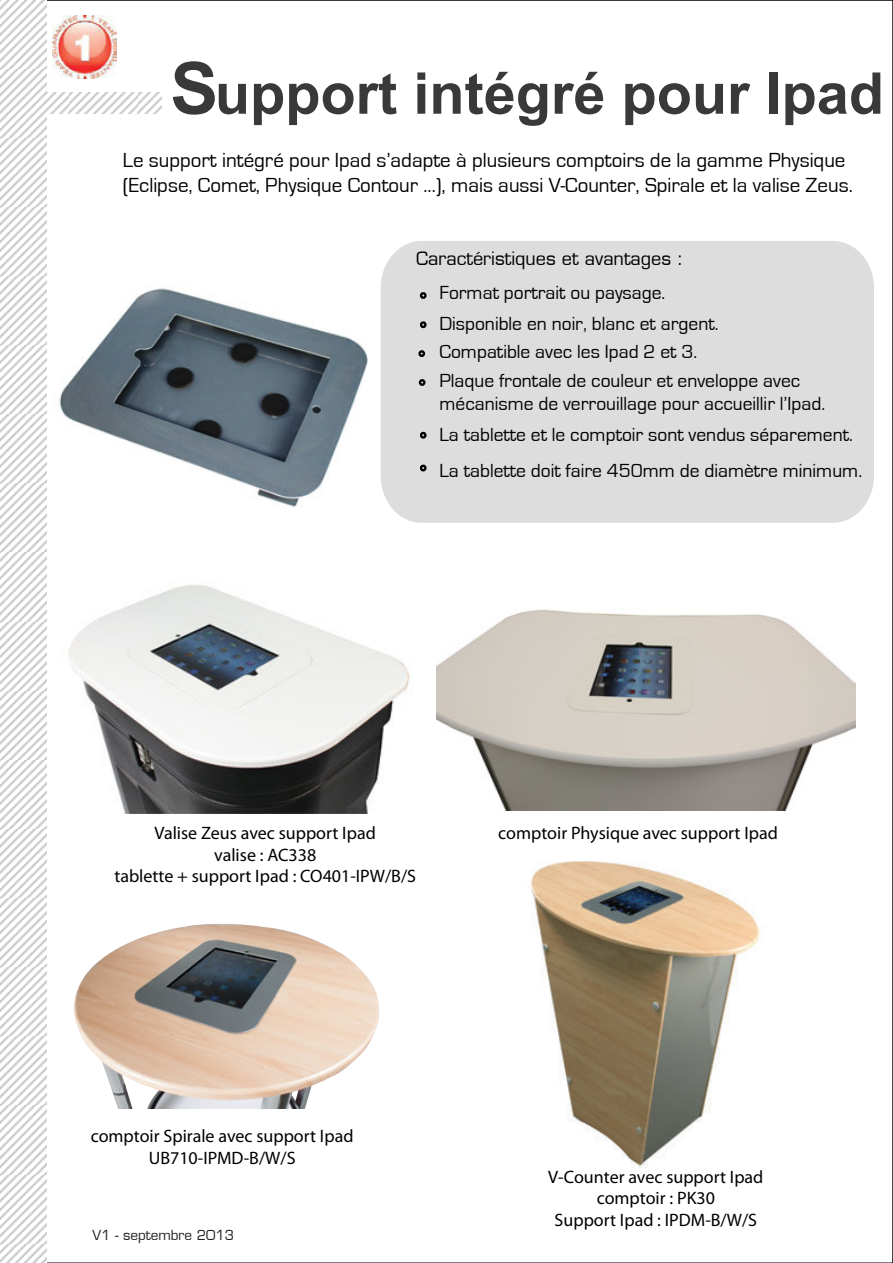
<style>
.page{position:relative;width:893px;height:1263px;background:#fff}
.page>*{position:absolute;margin:0;border:0;box-sizing:border-box;transform-origin:0 0}
.t1{font:700 57.6px "Arial";color:#393939}
.t2{font:21px/25.2px "Eurostile";color:#000}
.t3{font:19.5px/31.3px "Eurostile";color:#000}
.t4{font:18px/21.6px "Myriad Pro";color:#000;text-align:center}
.t5{font:18px "Eurostile LT";color:#000}
.t6{font:13.5px "Eurostile LT";color:#231f20}
.s1{font-size:72px}
</style>
<div class="page">
<img style="left:68px;top:584px;width:346px;height:229px">
<img style="left:46px;top:266px;width:322px;height:257px">
<svg style="left:0;top:0;width:46px;height:1263px"></svg>
<svg style="left:0;top:92px;width:162px;height:22px"></svg>
<div style="left:381px;top:241px;width:493px;height:282px;background:#ddd"></div>
<div style="left:419px;top:379px;width:6px;height:7px;border:4px solid #000;border-radius:50%"></div>
<div style="left:418px;top:350px;width:7px;height:7px;border:4px solid #000;border-radius:50%"></div>
<div style="left:420px;top:321px;width:6px;height:7px;border:4px solid #000;border-radius:50%"></div>
<div style="left:420px;top:432px;width:6px;height:7px;border:4px solid #000;border-radius:50%"></div>
<div style="left:420px;top:292px;width:6px;height:7px;border:4px solid #000;border-radius:50%"></div>
<img style="left:52px;top:15px;width:64px;height:64px">
<svg style="left:420px;top:465px;width:6px;height:6px"></svg>
<img style="left:436px;top:609px;width:419px;height:202px">
<img style="left:46px;top:877px;width:333px;height:231px">
<img style="left:531px;top:861px;width:229px;height:307px">
<h1 class="t1" style="left:170px;top:55px;width:715px"><span class="s1">S</span>upport intégré pour Ipad</h1>
<p class="t2" style="left:123px;top:148px;width:731px">Le support intégré pour Ipad s’adapte à plusieurs comptoirs de la gamme Physique (Eclipse, Comet, Physique Contour ...), mais aussi V-Counter, Spirale et la valise Zeus.</p>
<p class="t5" style="left:416px;top:248px;width:269px">Caractéristiques et avantages :</p>
<p class="t3" style="left:439px;top:277px;width:280px">Format portrait ou paysage.<br>Disponible en noir, blanc et argent.</p>
<p class="t3" style="left:439px;top:337px;width:362px;line-height:29.5px">Compatible avec les Ipad 2 et 3.<br>Plaque frontale de couleur et enveloppe avec</p>
<p class="t3" style="left:439px;top:389px;width:415px;line-height:30.5px">mécanisme de verrouillage pour accueillir l’Ipad.<br>La tablette et le comptoir sont vendus séparement.</p>
<p class="t3" style="left:439px;top:455px;width:424px">La tablette doit faire 450mm de diamètre minimum.</p>
<p class="t4" style="left:155px;top:822px;width:223px">Valise Zeus avec support Ipad</p>
<p class="t4" style="left:498px;top:822px;width:281px">comptoir Physique avec support Ipad</p>
<p class="t4" style="left:114px;top:844px;width:303px">valise : AC338<br>tablette + support Ipad : CO401-IPW/B/S</p>
<p class="t4" style="left:91px;top:1125px;width:264px">comptoir Spirale avec support Ipad<br>UB710-IPMD-B/W/S</p>
<p class="t6" style="left:92px;top:1227px;width:143px">V1 - septembre 2013</p>
<p class="t4" style="left:548px;top:1166px;width:217px">V-Counter avec support Ipad comptoir : PK30<br>Support Ipad : IPDM-B/W/S</p>
</div>
